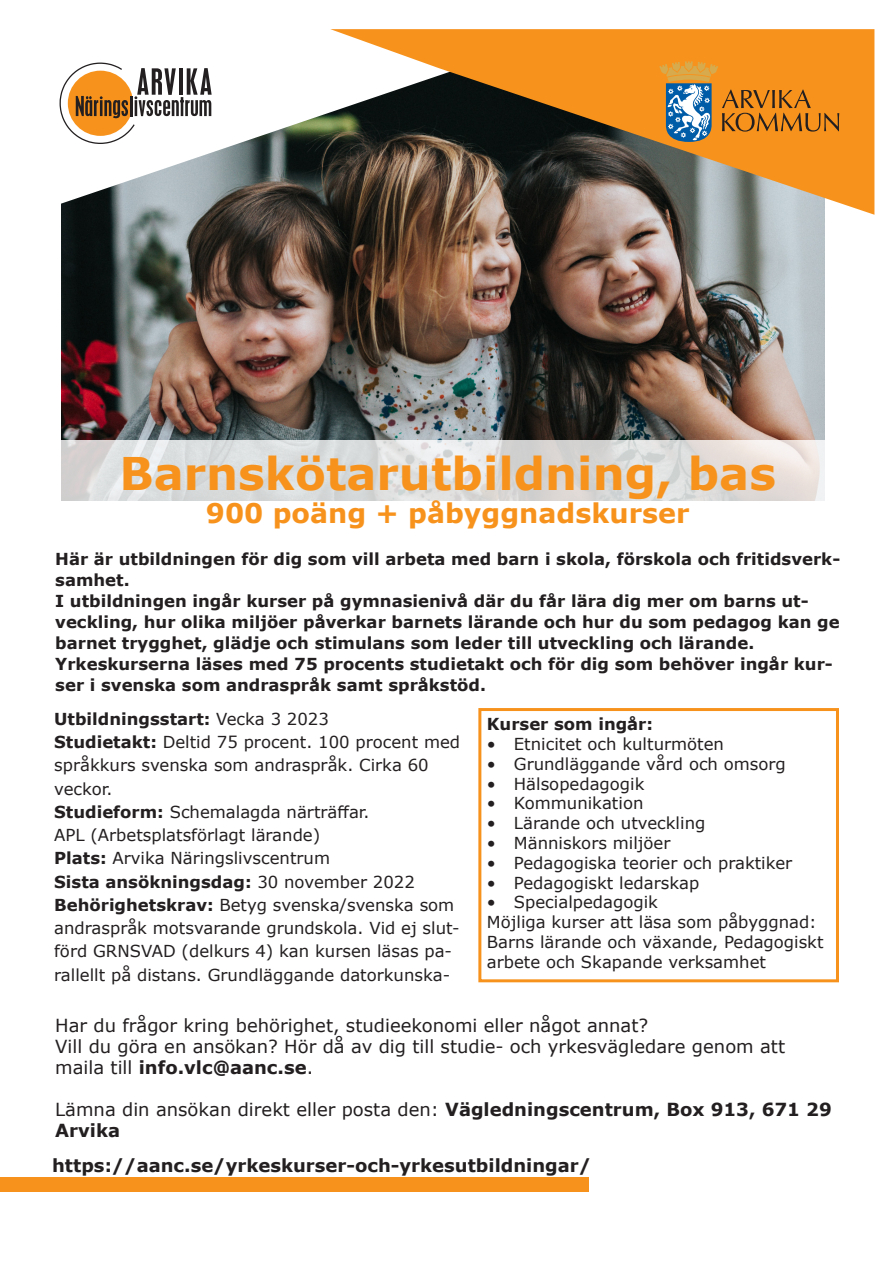
<style>
.page{position:relative;width:893px;height:1263px;background:#fff}
.page>*{position:absolute;margin:0;border:0;box-sizing:border-box;transform-origin:0 0}
.t1{font:700 45px "Verdana";color:#f7931d}
.t2{font:700 27px "Verdana";color:#f7931d}
.t3{font:700 18px/21px "Verdana";color:#231f20}
.t4{font:18px "Verdana";color:#231f20}
.t5{font:16.5px/23.2px "Verdana";color:#231f20}
.t6{font:700 16.5px/21px "Verdana";color:#231f20}
.s1{font-weight:400}
.s2{font-weight:700}
</style>
<div class="page">
<img style="left:61px;top:215px;width:764px;height:226px">
<svg style="left:61px;top:441px;width:764px;height:60px;background:#dddddc"></svg>
<svg style="left:59px;top:62px;width:392px;height:156px"></svg>
<svg style="left:330px;top:29px;width:544px;height:186px;background:#9d723e"></svg>
<svg style="left:60px;top:63px;width:152px;height:81px"></svg>
<svg style="left:659px;top:61px;width:180px;height:81px;background:#cb8c3c"></svg>
<div style="left:478px;top:708px;width:361px;height:274px;border:3px solid #f7931d"></div>
<div style="left:0;top:1178px;width:589px;height:14px;background:#f7931d"></div>
<p class="t1" style="left:119px;top:442px;width:658px">Barnskötarutbildning, bas</p>
<p class="t2" style="left:206px;top:494px;width:485px">900 poäng + påbyggnadskurser</p>
<p class="t6" style="left:55px;top:548px;width:786px">Här är utbildningen för dig som vill arbeta med barn i skola, förskola och fritidsverk&shy;samhet.</p>
<p class="t6" style="left:55px;top:590px;width:786px">I utbildningen ingår kurser på gymnasienivå där du får lära dig mer om barns ut&shy;veckling, hur olika miljöer påverkar barnets lärande och hur du som pedagog kan ge barnet trygghet, glädje och stimulans som leder till utveckling och lärande.</p>
<p class="t6" style="left:55px;top:653px;width:779px">Yrkeskurserna läses med 75 procents studietakt och för dig som behöver ingår kur&shy;ser i svenska som andraspråk samt språkstöd.</p>
<p class="t6" style="left:54px;top:708px;width:276px">Utbildningsstart: <span class="s1">Vecka 3 2023</span></p>
<p class="t5" style="left:54px;top:730px;width:408px"><span class="s2">Studietakt:</span> Deltid 75 procent. 100 procent med språkkurs svenska som andraspråk. Cirka 60 veckor.</p>
<p class="t5" style="left:54px;top:800px;width:317px"><span class="s2">Studieform:</span> Schemalagda närträffar.</p>
<p class="t5" style="left:54px;top:823px;width:268px">APL (Arbetsplatsförlagt lärande)</p>
<p class="t5" style="left:54px;top:847px;width:277px"><span class="s2">Plats:</span> Arvika Näringslivscentrum</p>
<p class="t6" style="left:54px;top:871px;width:362px">Sista ansökningsdag: <span class="s1">30 november 2022</span></p>
<p class="t5" style="left:54px;top:893px;width:407px"><span class="s2">Behörighetskrav:</span> Betyg svenska/svenska som andraspråk motsvarande grundskola. Vid ej slut&shy;förd GRNSVAD (delkurs 4) kan kursen läsas pa&shy;rallellt på distans. Grundläggande datorkunska-</p>
<p class="t6" style="left:487px;top:713px;width:168px">Kurser som ingår:</p>
<p class="t5" style="left:487px;top:732px;width:239px">• Etnicitet och kulturmöten</p>
<p class="t5" style="left:487px;top:752px;width:300px">• Grundläggande vård och omsorg</p>
<p class="t5" style="left:487px;top:772px;width:159px">• Hälsopedagogik</p>
<p class="t5" style="left:487px;top:792px;width:158px">• Kommunikation</p>
<p class="t5" style="left:487px;top:811px;width:220px">• Lärande och utveckling</p>
<p class="t5" style="left:487px;top:831px;width:185px">• Människors miljöer</p>
<p class="t5" style="left:487px;top:851px;width:307px">• Pedagogiska teorier och praktiker</p>
<p class="t5" style="left:487px;top:871px;width:214px">• Pedagogiskt ledarskap</p>
<p class="t5" style="left:487px;top:891px;width:173px">• Specialpedagogik</p>
<p class="t5" style="left:487px;top:910px;width:331px">Möjliga kurser att läsa som påbyggnad:</p>
<p class="t5" style="left:487px;top:932px;width:338px;line-height:19.8px">Barns lärande och växande, Pedagogiskt arbete och Skapande verksamhet</p>
<p class="t4" style="left:55px;top:1013px;width:595px">Har du frågor kring behörighet, studieekonomi eller något annat?</p>
<p class="t4" style="left:55px;top:1034px;width:731px">Vill du göra en ansökan? Hör då av dig till studie- och yrkesvägledare genom att</p>
<p class="t3" style="left:55px;top:1057px;width:259px"><span class="s1">maila till</span> info.vlc@aanc.se<span class="s1">.</span></p>
<p class="t3" style="left:55px;top:1099px;width:778px"><span class="s1">Lämna din ansökan direkt eller posta den:</span> Vägledningscentrum, Box 913, 671 29<br>Arvika</p>
<p class="t3" style="left:52px;top:1155px;width:540px">https://aanc.se/yrkeskurser-och-yrkesutbildningar/</p>
</div>
